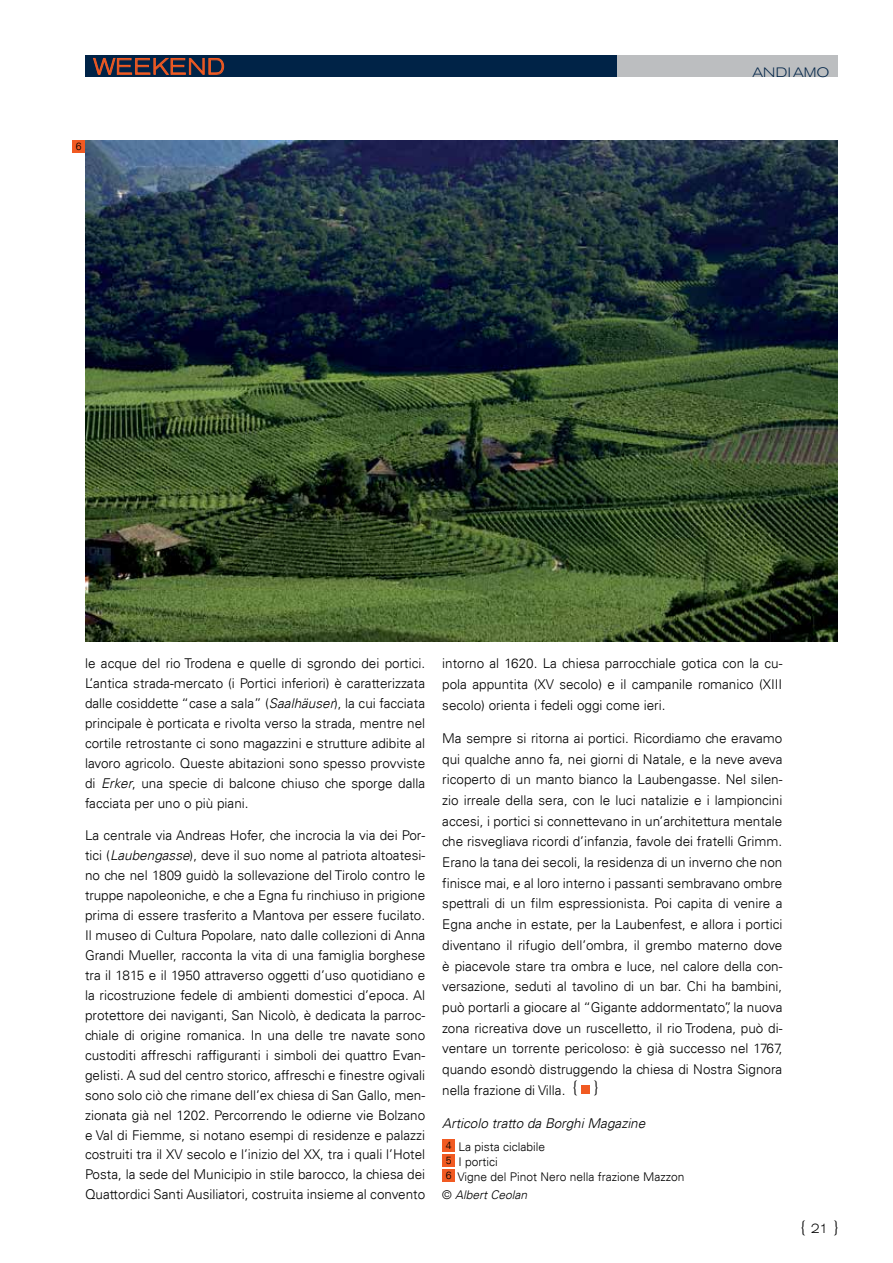
<style>
.page{position:relative;width:893px;height:1263px;background:#fff}
.page>*{position:absolute;margin:0;border:0;box-sizing:border-box;transform-origin:0 0}
.t1{font:300 expanded 22.5px "Akzidenz Grotesk BE";letter-spacing:.06em;color:#f15a22;scale:.9 1}
.t2{font:300 expanded 15.75px "Akzidenz Grotesk BE";color:#000;scale:.9 1}
.t3{font:300 13.5px/20px "Univers LT";color:#000;text-align:justify}
.t4{font:italic 300 13.5px "Univers LT";color:#000}
.t5{font:300 expanded 13.5px "Akzidenz Grotesk BE";letter-spacing:.02em;color:#002347}
.t6{font:300 12px/15px "Univers LT";color:#000}
.t7{font:italic 300 12px "Univers LT";color:#000}
.t8{font:300 10.5px "Univers LT";color:#000}
.s1{font-style:italic}
.s2{font-style:normal}
.s3{font-size:13.5px}
</style>
<div class="page">
<div style="left:617px;top:55px;width:221px;height:22px;background:#bcbec0"></div>
<div style="left:85px;top:55px;width:532px;height:22px;background:#002347"></div>
<svg style="left:93px;top:57px;width:131px;height:18px"></svg>
<div style="left:582px;top:1085px;width:8px;height:9px;background:#f15a22"></div>
<img style="left:85px;top:140px;width:753px;height:501px">
<div style="left:442px;top:1139px;width:13px;height:12px;background:#f15a22"></div>
<div style="left:442px;top:1154px;width:13px;height:12px;background:#f15a22"></div>
<div style="left:442px;top:1169px;width:13px;height:12px;background:#f15a22"></div>
<div style="left:72px;top:140px;width:13px;height:13px;background:#f15a22"></div>
<h1 class="t1" style="left:94px;top:54px;width:144px">WEEKEND</h1>
<p class="t5" style="left:752px;top:64px;width:78px">ANDI AMO</p>
<p class="t8" style="left:76px;top:140px;width:7px">6</p>
<p class="t3" style="left:85px;top:653px;width:342px">le acque del rio Trodena e quelle di sgrondo dei portici.<br>L’antica strada-mercato (i Portici inferiori) è caratterizzata dalle cosiddette “case a sala” (<span class="s1">Saalhäuser</span>), la cui facciata principale è porticata e rivolta verso la strada, mentre nel cortile retrostante ci sono magazzini e strutture adibite al lavoro agricolo. Queste abitazioni sono spesso provviste di <span class="s1">Erker</span>, una specie di balcone chiuso che sporge dalla facciata per uno o più piani.</p>
<p class="t3" style="left:85px;top:826px;width:342px">La centrale via Andreas Hofer, che incrocia la via dei Por&shy;tici (<span class="s1">Laubengasse</span>), deve il suo nome al patriota altoatesi&shy;no che nel 1809 guidò la sollevazione del Tirolo contro le truppe napoleoniche, e che a Egna fu rinchiuso in prigione prima di essere trasferito a Mantova per essere fucilato.<br>Il museo di Cultura Popolare, nato dalle collezioni di Anna Grandi Mueller, racconta la vita di una famiglia borghese tra il 1815 e il 1950 attraverso oggetti d’uso quotidiano e la ricostruzione fedele di ambienti domestici d’epoca. Al protettore dei naviganti, San Nicolò, è dedicata la parroc&shy;chiale di origine romanica. In una delle tre navate sono custoditi affreschi raffiguranti i simboli dei quattro Evan&shy;gelisti. A sud del centro storico, affreschi e finestre ogivali sono solo ciò che rimane dell’ex chiesa di San Gallo, men&shy;zionata già nel 1202. Percorrendo le odierne vie Bolzano e Val di Fiemme, si notano esempi di residenze e palazzi costruiti tra il XV secolo e l’inizio del XX, tra i quali l’Hotel Posta, la sede del Municipio in stile barocco, la chiesa dei Quattordici Santi Ausiliatori, costruita insieme al convento</p>
<p class="t3" style="left:442px;top:653px;width:342px;line-height:20.7px">intorno al 1620. La chiesa parrocchiale gotica con la cu&shy;pola appuntita (XV secolo) e il campanile romanico (XIII secolo) orienta i fedeli oggi come ieri.</p>
<p class="t3" style="left:442px;top:728px;width:342px;line-height:20.7px">Ma sempre si ritorna ai portici. Ricordiamo che eravamo qui qualche anno fa, nei giorni di Natale, e la neve aveva ricoperto di un manto bianco la Laubengasse. Nel silen&shy;zio irreale della sera, con le luci natalizie e i lampioncini accesi, i portici si connettevano in un’architettura mentale che risvegliava ricordi d’infanzia, favole dei fratelli Grimm.<br>Erano la tana dei secoli, la residenza di un inverno che non finisce mai, e al loro interno i passanti sembravano ombre spettrali di un film espressionista. Poi capita di venire a Egna anche in estate, per la Laubenfest, e allora i portici diventano il rifugio dell’ombra, il grembo materno dove è piacevole stare tra ombra e luce, nel calore della con&shy;versazione, seduti al tavolino di un bar. Chi ha bambini, può portarli a giocare al “Gigante addormentato”, la nuova zona ricreativa dove un ruscelletto, il rio Trodena, può di&shy;ventare un torrente pericoloso: è già successo nel 1767, quando esondò distruggendo la chiesa di Nostra Signora nella frazione di Villa. <sup>{</sup> <sup>}</sup></p>
<p class="t4" style="left:442px;top:1115px;width:205px">Articolo tratto da Borghi Magazine</p>
<p class="t6" style="left:446px;top:1140px;width:240px"><sup>4</sup> La pista ciclabile<br><sup>5</sup> I portici<br><sup>6</sup> Vigne del Pinot Nero nella frazione Mazzon</p>
<p class="t7" style="left:442px;top:1188px;width:86px"><span class="s2">©</span> Albert Ceolan</p>
<p class="t2" style="left:800px;top:1218px;width:44px">{ <span class="s3">21</span> }</p>
</div>
